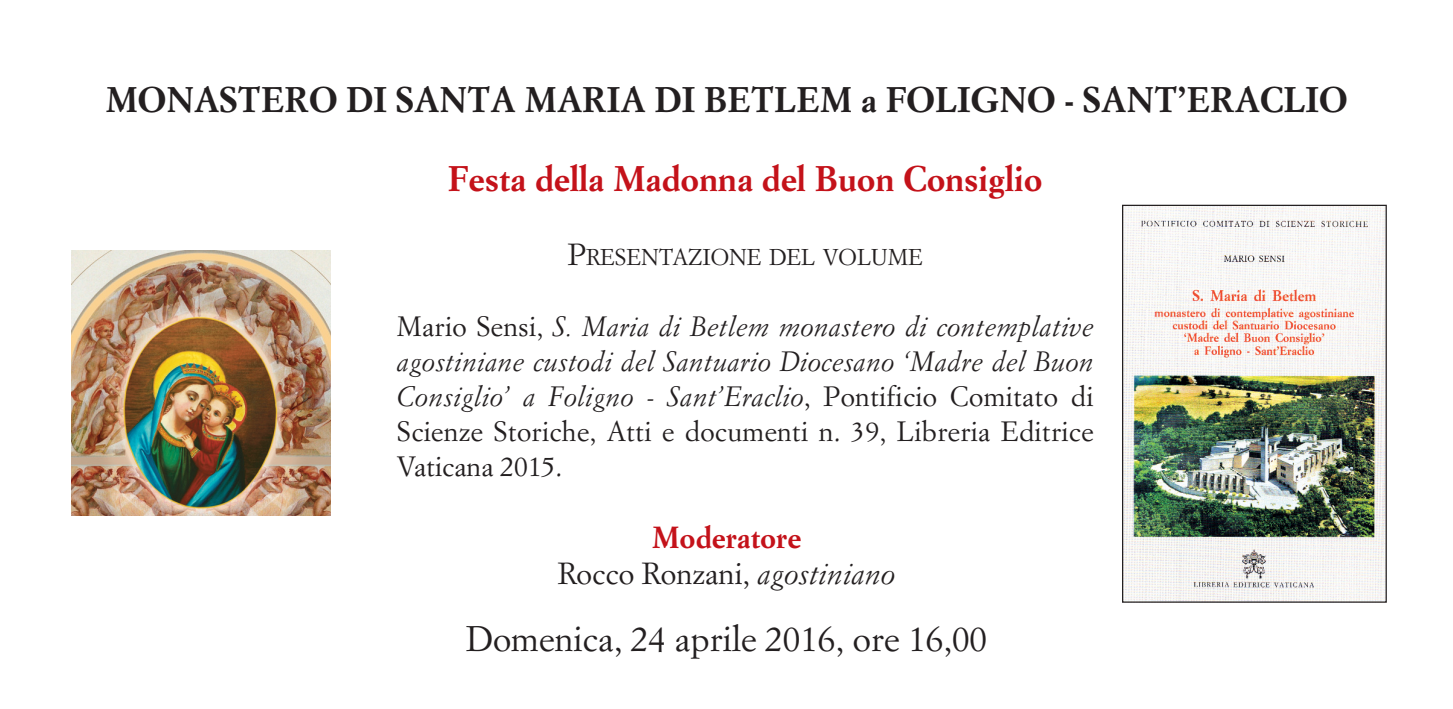
<style>
.page{position:relative;width:1453px;height:709px;background:#fff}
.page>*{position:absolute;margin:0;border:0;box-sizing:border-box;transform-origin:0 0}
.t1{font:700 35px "Simoncini Garamond";color:#231f20}
.t2{font:700 35px "Simoncini Garamond";color:#c4121a}
.t3{font:35px "Simoncini Garamond";color:#231f20}
.t4{font:30px/36px "Simoncini Garamond";color:#231f20;text-align:center}
.t5{font:italic 27.5px/35px "Simoncini Garamond";letter-spacing:.01em;color:#231f20;text-align:justify}
.t6{font:22.5px "Simoncini Garamond";color:#231f20}
.s1{font-size:30px}
.s2{font-style:normal}
.s3{font-weight:700;color:#c4121a}
.s4{font-style:italic}
</style>
<div class="page">
<img style="left:72px;top:250px;width:259px;height:265px">
<img style="left:1124px;top:207px;width:261px;height:393px">
<div style="left:1122px;top:205px;width:265px;height:397px;border:1px solid #231f20"></div>
<p class="t1" style="left:105px;top:85px;width:1243px">MONASTERO DI SANTA MARIA DI BETLEM a FOLIGNO - SANT’ERACLIO</p>
<p class="t2" style="left:448px;top:164px;width:596px">Festa della Madonna del Buon Consiglio</p>
<p class="t6" style="left:568px;top:248px;width:357px"><span class="s1">P</span>RESENTAZIONE DEL VOLUME</p>
<p class="t5" style="left:397px;top:311px;width:698px"><span class="s2">Mario Sensi,</span> S. Maria di Betlem monastero di contemplative agostiniane custodi del Santuario Diocesano ‘Madre del Buon Consiglio’ a Foligno - Sant’Eraclio<span class="s2">, Pontificio Comitato di Scienze Storiche, Atti e documenti n. 39, Libreria Editrice Vaticana 2015.</span></p>
<p class="t4" style="left:558px;top:521px;width:339px"><span class="s3">Moderatore<br></span>Rocco Ronzani, <span class="s4">agostiniano</span></p>
<p class="t3" style="left:466px;top:624px;width:523px">Domenica, 24 aprile 2016, ore 16,00</p>
</div>
